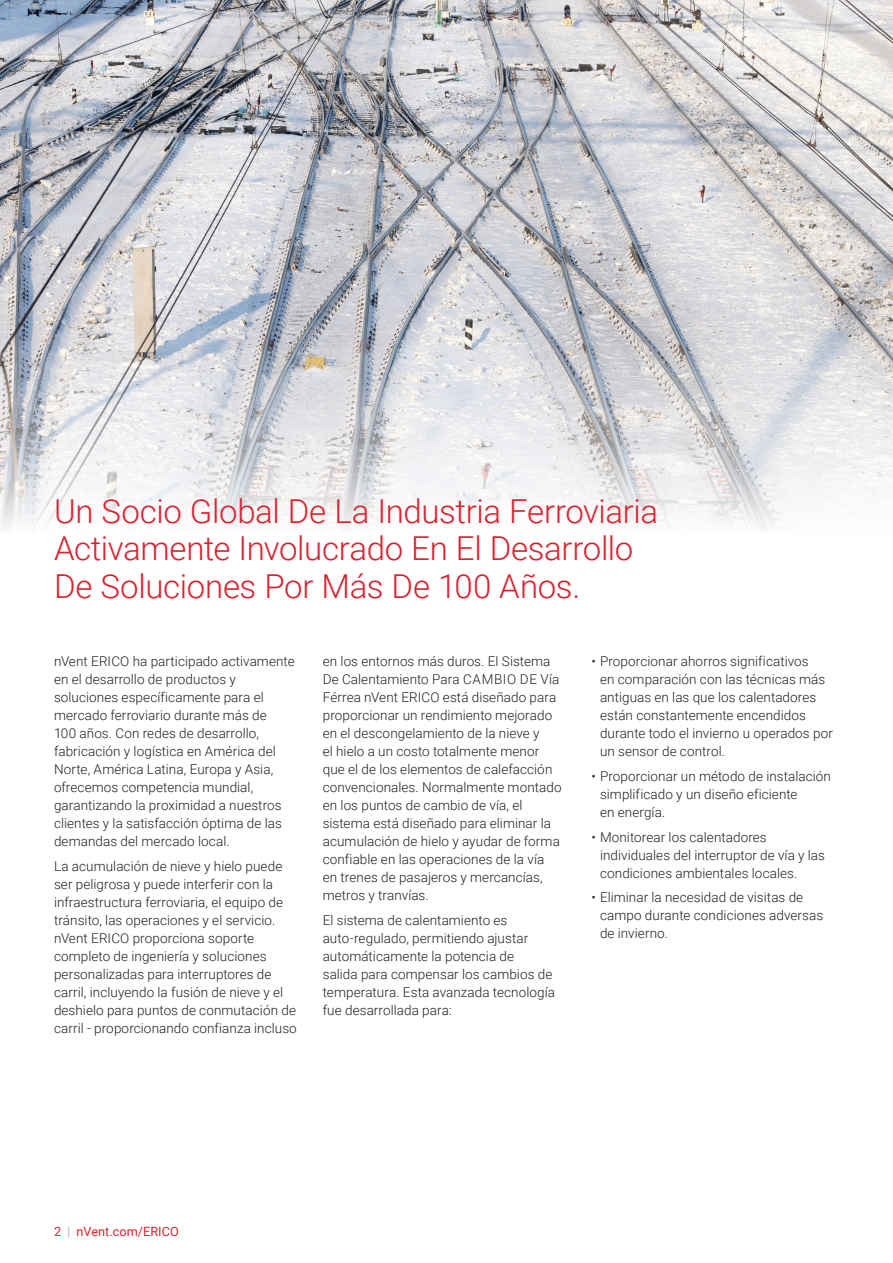
<style>
.page{position:relative;width:893px;height:1263px;background:#fff}
.page>*{position:absolute;margin:0;border:0;box-sizing:border-box;transform-origin:0 0}
.t1{font:300 33px/37.5px "Roboto";letter-spacing:-.01em;color:#db2230}
.t2{font:300 13.5px/18px "Roboto";letter-spacing:.005em;color:#231f20}
.t3{font:12.75px "Roboto";color:#db2230}
.s1{font-weight:300;color:#8f959e}
</style>
<div class="page">
<img style="left:0;top:0;width:893px;height:527px">
<h1 class="t1" style="left:54px;top:491px;width:606px">Un Socio Global De La Industria Ferroviaria<br>Activamente Involucrado En El Desarrollo<br>De Soluciones Por Más De 100 Años.</h1>
<p class="t2" style="left:54px;top:652px;width:242px">nVent ERICO ha participado activamente en el desarrollo de productos y soluciones específicamente para el mercado ferroviario durante más de<br>100 años. Con redes de desarrollo, fabricación y logística en América del Norte, América Latina, Europa y Asia, ofrecemos competencia mundial, garantizando la proximidad a nuestros clientes y la satisfacción óptima de las demandas del mercado local.</p>
<p class="t2" style="left:54px;top:857px;width:244px">La acumulación de nieve y hielo puede ser peligrosa y puede interferir con la infraestructura ferroviaria, el equipo de tránsito, las operaciones y el servicio. nVent ERICO proporciona soporte completo de ingeniería y soluciones personalizadas para interruptores de carril, incluyendo la fusión de nieve y el deshielo para puntos de conmutación de carril - proporcionando confianza incluso</p>
<p class="t2" style="left:323px;top:652px;width:240px">en los entornos más duros. El Sistema De Calentamiento Para CAMBIO DE Vía Férrea nVent ERICO está diseñado para proporcionar un rendimiento mejorado en el descongelamiento de la nieve y<br>el hielo a un costo totalmente menor que el de los elementos de calefacción convencionales. Normalmente montado en los puntos de cambio de vía, el sistema está diseñado para eliminar la acumulación de hielo y ayudar de forma confiable en las operaciones de la vía en trenes de pasajeros y mercancías, metros y tranvías.</p>
<p class="t2" style="left:323px;top:911px;width:234px">El sistema de calentamiento es auto-regulado, permitiendo ajustar automáticamente la potencia de<br>salida para compensar los cambios de temperatura. Esta avanzada tecnología fue desarrollada para:</p>
<p class="t2" style="left:600px;top:652px;width:234px;text-indent:-9px">• Proporcionar ahorros significativos<br>en comparación con las técnicas más antiguas en las que los calentadores están constantemente encendidos durante todo el invierno u operados por un sensor de control.</p>
<p class="t2" style="left:600px;top:766px;width:232px;text-indent:-9px">• Proporcionar un método de instalación simplificado y un diseño eficiente<br>en energía.</p>
<p class="t2" style="left:600px;top:827px;width:226px;text-indent:-9px">• Monitorear los calentadores individuales del interruptor de vía y las condiciones ambientales locales.</p>
<p class="t2" style="left:600px;top:888px;width:225px;text-indent:-9px">• Eliminar la necesidad de visitas de campo durante condiciones adversas de invierno.</p>
<p class="t3" style="left:54px;top:1223px;width:126px">2 <span class="s1">|</span> nVent.com/ERICO</p>
</div>
